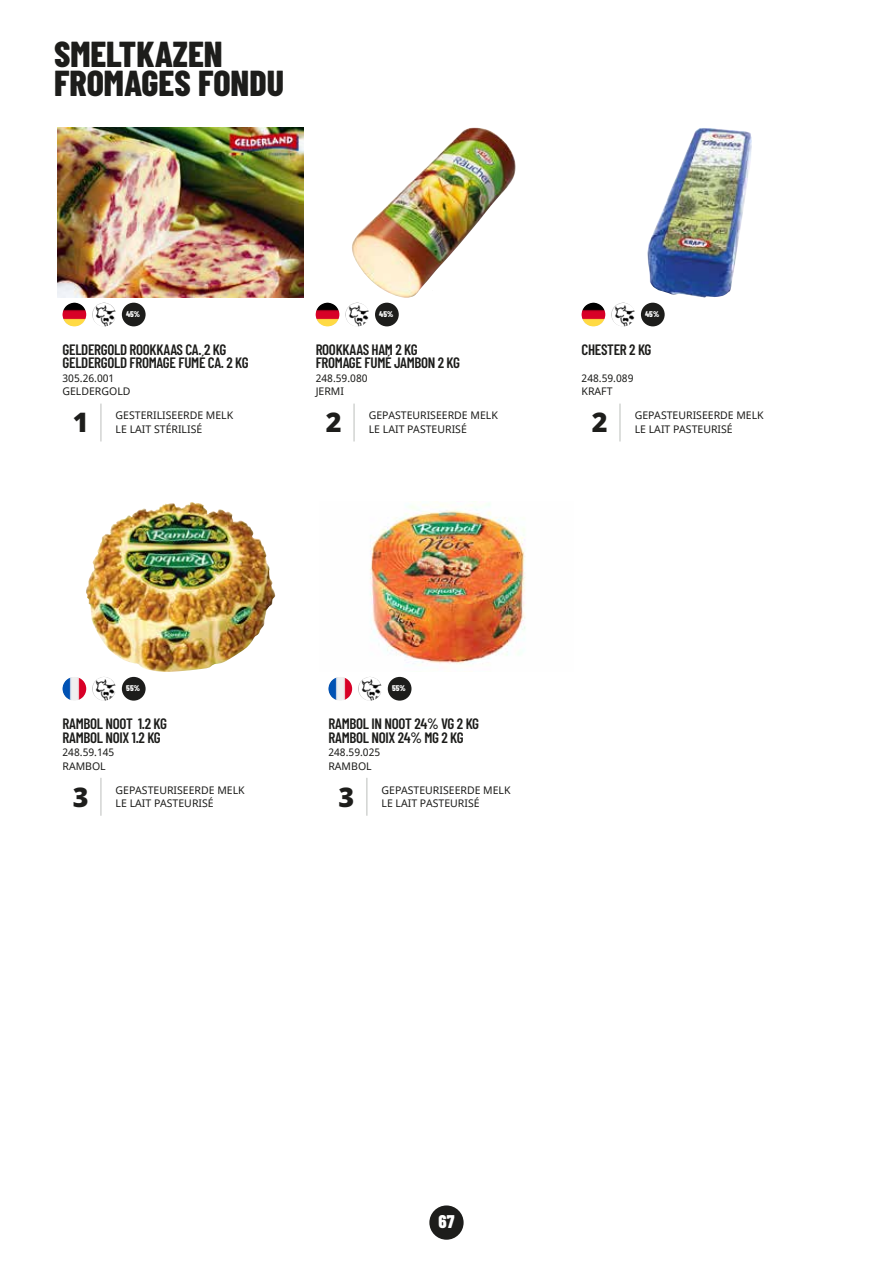
<style>
.page{position:relative;width:893px;height:1263px;background:#fff}
.page>*{position:absolute;margin:0;border:0;box-sizing:border-box;transform-origin:0 0}
.t1{font:800 36px/28.8px "Barlow Condensed";color:#1d1d1b}
.t2{font:900 27px "Noto Sans";color:#1d1d1b}
.t3{font:800 18.3px "Barlow Condensed";color:#fff}
.t4{font:600 15px/13.5px "Barlow Condensed";letter-spacing:-.02em;color:#1d1d1b}
.t5{font:10.5px/13.5px "Noto Sans";color:#1d1d1b}
.t6{font:800 8.25px "Barlow Condensed";color:#fff}
.s1{font-weight:900}
</style>
<div class="page">
<div style="left:429px;top:1205px;width:35px;height:35px;background:#1d1d1b;border-radius:50%"></div>
<hr style="left:366px;top:778px;width:2px;height:38px;background:#d2d4d2">
<img style="left:370px;top:503px;width:156px;height:161px">
<img style="left:328px;top:677px;width:24px;height:24px;border-radius:12px">
<img style="left:358px;top:677px;width:24px;height:24px;border-radius:12px">
<div style="left:388px;top:677px;width:23px;height:24px;background:#1d1d1b;border-radius:50%"></div>
<hr style="left:100px;top:404px;width:2px;height:37px;background:#d2d4d2">
<img style="left:57px;top:128px;width:247px;height:170px">
<img style="left:63px;top:303px;width:23px;height:23px;border-radius:12px">
<img style="left:92px;top:303px;width:24px;height:23px;border-radius:12px">
<div style="left:122px;top:303px;width:24px;height:23px;background:#1d1d1b;border-radius:50%"></div>
<hr style="left:353px;top:404px;width:2px;height:37px;background:#d2d4d2">
<img style="left:352px;top:128px;width:164px;height:170px">
<img style="left:316px;top:303px;width:23px;height:23px;border-radius:12px">
<img style="left:345px;top:303px;width:24px;height:23px;border-radius:12px">
<div style="left:375px;top:303px;width:24px;height:23px;background:#1d1d1b;border-radius:50%"></div>
<hr style="left:619px;top:404px;width:2px;height:37px;background:#d2d4d2">
<img style="left:647px;top:128px;width:105px;height:170px">
<img style="left:582px;top:303px;width:23px;height:23px;border-radius:12px">
<img style="left:611px;top:303px;width:24px;height:23px;border-radius:12px">
<div style="left:641px;top:303px;width:24px;height:23px;background:#1d1d1b;border-radius:50%"></div>
<hr style="left:100px;top:778px;width:2px;height:38px;background:#d2d4d2">
<img style="left:86px;top:502px;width:106px;height:149px">
<img style="left:63px;top:677px;width:23px;height:24px;border-radius:12px">
<img style="left:92px;top:677px;width:24px;height:24px;border-radius:12px">
<div style="left:122px;top:677px;width:24px;height:24px;background:#1d1d1b;border-radius:50%"></div>
<h1 class="t1" style="left:54px;top:38px;width:231px">SMELTKAZEN<br>FROMAGES FONDU</h1>
<p class="t6" style="left:126px;top:308px;width:16px">45<span class="s1">%</span></p>
<p class="t6" style="left:379px;top:308px;width:16px">45<span class="s1">%</span></p>
<p class="t6" style="left:645px;top:308px;width:16px">45<span class="s1">%</span></p>
<h3 class="t4" style="left:63px;top:342px;width:188px">GELDERGOLD ROOKKAAS CA. 2 KG<br>GELDERGOLD FROMAGE FUMÉ CA. 2 KG</h3>
<p class="t5" style="left:63px;top:372px;width:70px">305.26.001<br>GELDERGOLD</p>
<p class="t5" style="left:116px;top:409px;width:119px">GESTERILISEERDE MELK</p>
<h2 class="t2" style="left:73px;top:402px;width:17px">1</h2>
<p class="t5" style="left:116px;top:423px;width:88px">LE LAIT STÉRILISÉ</p>
<h3 class="t4" style="left:316px;top:342px;width:146px">ROOKKAAS HAM 2 KG<br>FROMAGE FUMÉ JAMBON 2 KG</h3>
<p class="t5" style="left:316px;top:372px;width:53px">248.59.080<br>JERMI</p>
<p class="t5" style="left:369px;top:409px;width:131px">GEPASTEURISEERDE MELK</p>
<h2 class="t2" style="left:326px;top:402px;width:17px">2</h2>
<p class="t5" style="left:369px;top:423px;width:100px">LE LAIT PASTEURISÉ</p>
<h3 class="t4" style="left:582px;top:342px;width:71px">CHESTER 2 KG</h3>
<p class="t5" style="left:582px;top:372px;width:53px">248.59.089<br>KRAFT</p>
<p class="t5" style="left:635px;top:409px;width:131px">GEPASTEURISEERDE MELK</p>
<h2 class="t2" style="left:592px;top:402px;width:17px">2</h2>
<p class="t5" style="left:635px;top:423px;width:100px">LE LAIT PASTEURISÉ</p>
<p class="t6" style="left:126px;top:682px;width:15px">55<span class="s1">%</span></p>
<p class="t6" style="left:392px;top:682px;width:15px">55<span class="s1">%</span></p>
<h3 class="t4" style="left:63px;top:716px;width:106px">RAMBOL NOOT 1.2 KG<br>RAMBOL NOIX 1.2 KG</h3>
<p class="t5" style="left:63px;top:746px;width:53px">248.59.145<br>RAMBOL</p>
<p class="t5" style="left:116px;top:783px;width:131px">GEPASTEURISEERDE MELK</p>
<h2 class="t2" style="left:73px;top:776px;width:17px">3</h2>
<p class="t5" style="left:116px;top:797px;width:100px">LE LAIT PASTEURISÉ</p>
<h3 class="t4" style="left:328px;top:716px;width:152px">RAMBOL IN NOOT 24% VG 2 KG<br>RAMBOL NOIX 24% MG 2 KG</h3>
<p class="t5" style="left:328px;top:746px;width:53px">248.59.025<br>RAMBOL</p>
<p class="t5" style="left:382px;top:783px;width:131px">GEPASTEURISEERDE MELK</p>
<h2 class="t2" style="left:339px;top:776px;width:17px">3</h2>
<p class="t5" style="left:382px;top:797px;width:100px">LE LAIT PASTEURISÉ</p>
<h3 class="t3" style="left:438px;top:1208px;width:17px">67</h3>
</div>
